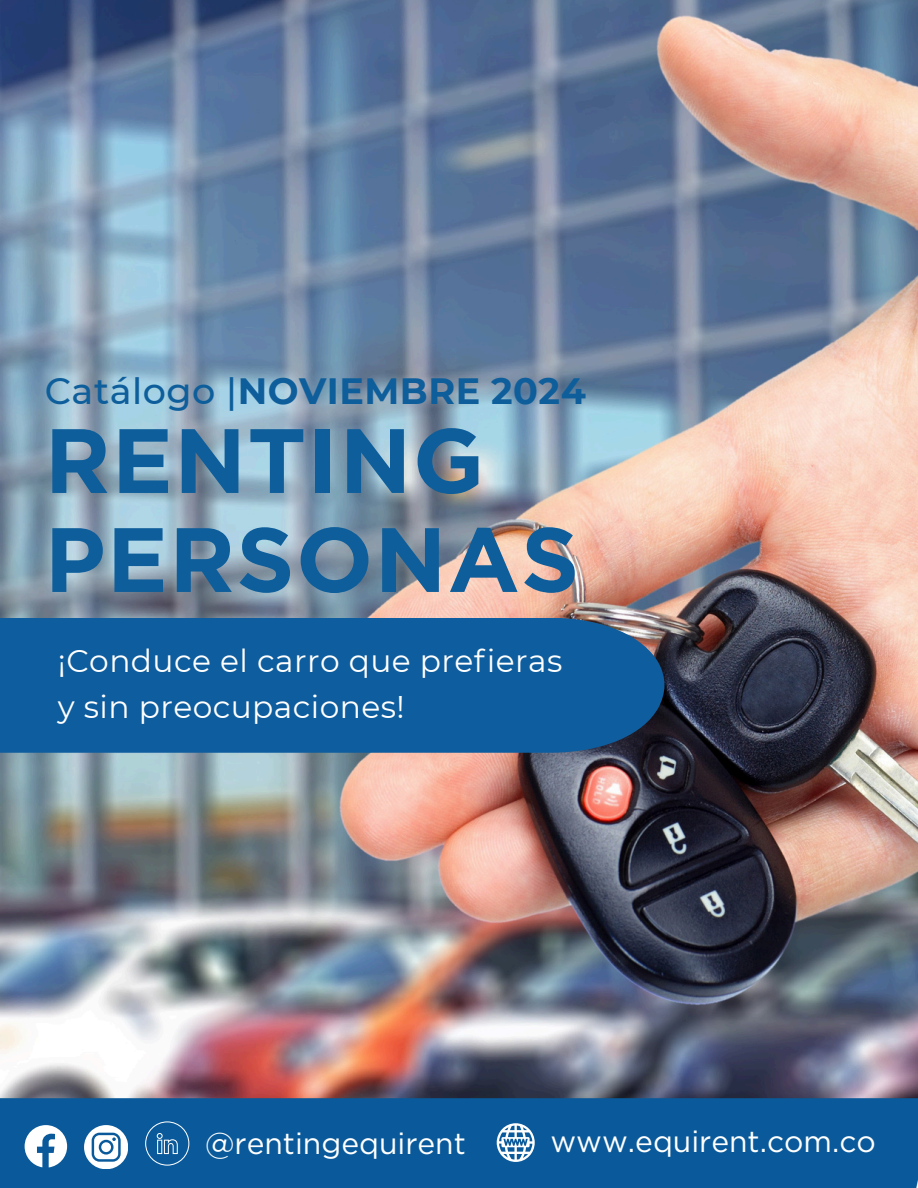
<style>
.page{position:relative;width:918px;height:1188px;background:#fff}
.page>*{position:absolute;margin:0;border:0;box-sizing:border-box;transform-origin:0 0}
.t1{font:700 91.05px/99px "Gotham";letter-spacing:.015em;color:#0d5e9b}
.t2{font:700 36.6px "Montserrat";letter-spacing:.015em;color:#0d5e9b}
.t3{font:31.35px "Montserrat";letter-spacing:.015em;color:#fff}
.t4{font:30px "Gotham";color:#fff}
.s1{font-weight:500}
</style>
<div class="page">
<img style="left:0;top:0;width:918px;height:1089px">
<div style="left:0;top:618px;width:664px;height:135px;background:#0e5d9e"></div>
<img style="left:0;top:1089px;width:918px;height:99px">
<svg style="left:25px;top:1125px;width:42px;height:42px"></svg>
<svg style="left:84px;top:1125px;width:44px;height:44px"></svg>
<svg style="left:145px;top:1121px;width:44px;height:44px;background:#2a6fa8"></svg>
<svg style="left:497px;top:1123px;width:38px;height:38px"></svg>
<h1 class="t2" style="left:45px;top:369px;width:543px"><span class="s1">Catálogo |</span>NOVIEMBRE 2024</h1>
<h1 class="t1" style="left:45px;top:411px;width:536px">RENTING<br>PERSONAS</h1>
<p class="t3" style="left:58px;top:642px;width:506px">¡Conduce el carro que prefieras</p>
<p class="t3" style="left:58px;top:688px;width:349px">y sin preocupaciones!</p>
<p class="t4" style="left:205px;top:1125px;width:262px">@rentingequirent</p>
<p class="t4" style="left:550px;top:1124px;width:327px">www.equirent.com.co</p>
</div>
